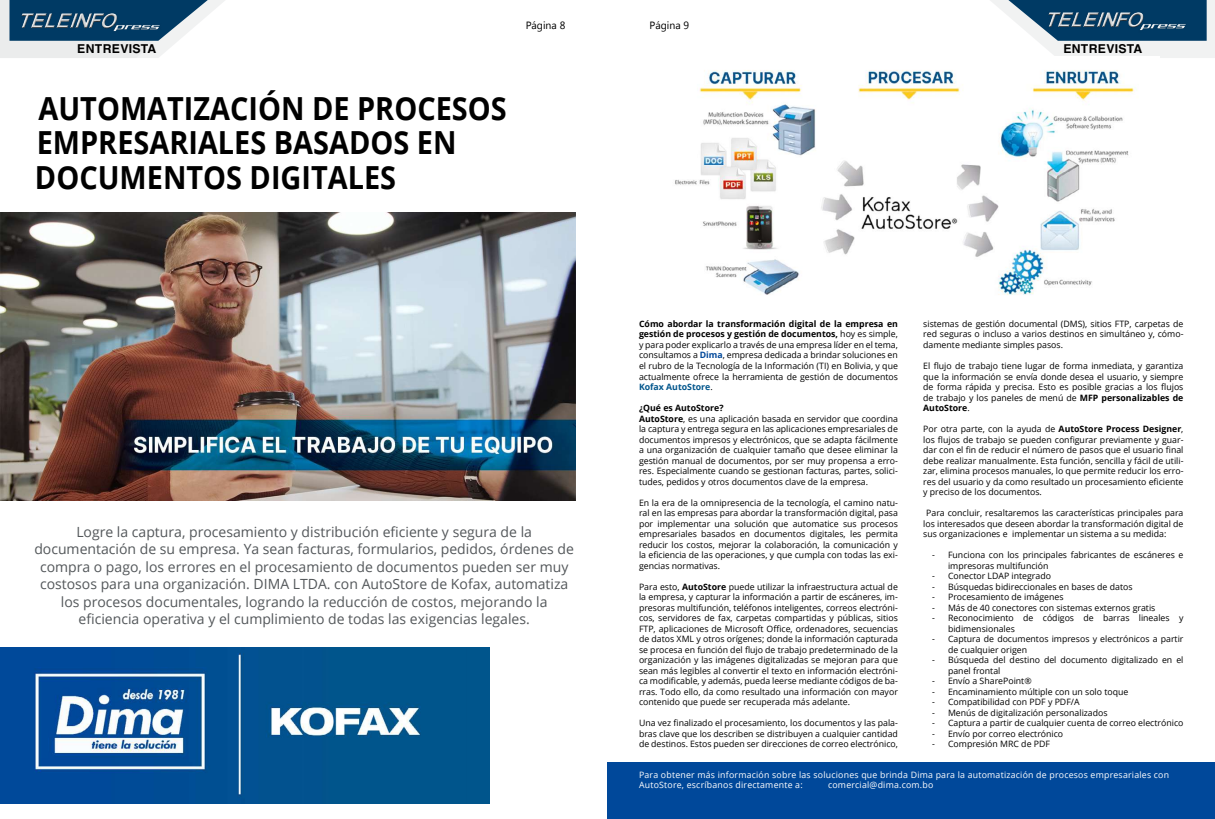
<style>
.page{position:relative;width:1215px;height:819px;background:#fff}
.page>*{position:absolute;margin:0;border:0;box-sizing:border-box;transform-origin:0 0}
.t1{font:700 31.76px/34.6px "Open Sans";color:#000;scale:.91 1}
.t2{font:14px/17.5px "Open Sans";color:#53575a;text-align:center}
.t3{font:700 12.25px "Helvetica LT Std";letter-spacing:.025em;color:#000}
.t4{font:10.5px "Myanmar Text";color:#000}
.t5{font:8.75px/10.5px "Open Sans";color:#000;text-align:justify}
.t6{font:8.75px/10.5px "Open Sans";letter-spacing:.025em;color:#fff}
.s1{font-weight:700}
.s2{font-weight:700;color:#00489a}
.s3{font-weight:700;color:#00558c}
</style>
<div class="page">
<svg style="left:990px;top:0;width:224px;height:58px"></svg>
<svg style="left:0;top:0;width:225px;height:58px"></svg>
<img style="left:14px;top:5px;width:153px;height:34px">
<img style="left:1040px;top:4px;width:153px;height:34px">
<div style="left:607px;top:762px;width:607px;height:56px;background:#00489a"></div>
<img style="left:0;top:212px;width:576px;height:288px">
<div style="left:0;top:646px;width:489px;height:157px;background:#00558c"></div>
<img style="left:0;top:646px;width:466px;height:157px">
<img style="left:675px;top:56px;width:484px;height:239px">
<p class="t4" style="left:525px;top:19px;width:41px">Página 8</p>
<p class="t4" style="left:649px;top:19px;width:41px">Página 9</p>
<h3 class="t3" style="left:77px;top:42px;width:81px">ENTREVISTA</h3>
<h3 class="t3" style="left:1063px;top:42px;width:81px">ENTREVISTA</h3>
<h1 class="t1" style="left:35px;top:90px;width:520px">AUTOMATIZACIÓN DE PROCESOS<br>EMPRESARIALES BASADOS EN<br>DOCUMENTOS DIGITALES</h1>
<p class="t2" style="left:34px;top:522px;width:541px">Logre la captura, procesamiento y distribución eficiente y segura de la documentación de su empresa. Ya sean facturas, formularios, pedidos, órdenes de compra o pago, los errores en el procesamiento de documentos pueden ser muy costosos para una organización. DIMA LTDA. con AutoStore de Kofax, automatiza los procesos documentales, logrando la reducción de costos, mejorando la eficiencia operativa y el cumplimiento de todas las exigencias legales.</p>
<p class="t5" style="left:639px;top:318px;width:260px"><span class="s1">Cómo abordar la transformación digital de la empresa en gestión de procesos y gestión de documentos,</span> hoy es simple, y para poder explicarlo a través de una empresa líder en el tema, consultamos a <span class="s2">Dima</span>, empresa dedicada a brindar soluciones en el rubro de la Tecnología de la Información (TI) en Bolivia, y que actualmente ofrece la herramienta de gestión de documentos <span class="s3">Kofax AutoStore</span>.</p>
<p class="t5" style="left:639px;top:402px;width:260px;text-align:left"><span class="s1">¿Qué es AutoStore?<br>AutoStore</span>, es una aplicación basada en servidor que coordina la captura y entrega segura en las aplicaciones empresariales de documentos impresos y electrónicos, que se adapta fácilmente a una organización de cualquier tamaño que desee eliminar la gestión manual de documentos, por ser muy propensa a erro&shy;res. Especialmente cuando se gestionan facturas, partes, solici&shy;tudes, pedidos y otros documentos clave de la empresa.</p>
<p class="t5" style="left:639px;top:496px;width:260px">En la era de la omnipresencia de la tecnología, el camino natu&shy;ral en las empresas para abordar la transformación digital, pasa por implementar una solución que automatice sus procesos empresariales basados en documentos digitales, les permita reducir los costos, mejorar la colaboración, la comunicación y la eficiencia de las operaciones, y que cumpla con todas las exi&shy;gencias normativas.</p>
<p class="t5" style="left:639px;top:580px;width:260px">Para esto, <span class="s1">AutoStore</span> puede utilizar la infraestructura actual de la empresa, y capturar la información a partir de escáneres, im&shy;presoras multifunción, teléfonos inteligentes, correos electróni&shy;cos, servidores de fax, carpetas compartidas y públicas, sitios FTP, aplicaciones de Microsoft Office, ordenadores, secuencias de datos XML y otros orígenes; donde la información capturada se procesa en función del flujo de trabajo predeterminado de la organización y las imágenes digitalizadas se mejoran para que sean más legibles al convertir el texto en información electróni&shy;ca modificable, y además, pueda leerse mediante códigos de ba&shy;rras. Todo ello, da como resultado una información con mayor contenido que puede ser recuperada más adelante.</p>
<p class="t5" style="left:639px;top:717px;width:260px">Una vez finalizado el procesamiento, los documentos y las pala&shy;bras clave que los describen se distribuyen a cualquier cantidad de destinos. Estos pueden ser direcciones de correo electrónico,</p>
<p class="t5" style="left:923px;top:318px;width:262px">sistemas de gestión documental (DMS), sitios FTP, carpetas de red seguras o incluso a varios destinos en simultáneo y, cómo&shy;damente mediante simples pasos.</p>
<p class="t5" style="left:923px;top:360px;width:262px">El flujo de trabajo tiene lugar de forma inmediata, y garantiza que la información se envía donde desea el usuario, y siempre de forma rápida y precisa. Esto es posible gracias a los flujos de trabajo y los paneles de menú de <span class="s1">MFP personalizables de AutoStore</span>.</p>
<p class="t5" style="left:923px;top:423px;width:262px">Por otra parte, con la ayuda de <span class="s1">AutoStore Process Designer</span>, los flujos de trabajo se pueden configurar previamente y guar&shy;dar con el fin de reducir el número de pasos que el usuario final debe realizar manualmente. Esta función, sencilla y fácil de utili&shy;zar, elimina procesos manuales, lo que permite reducir los erro&shy;res del usuario y da como resultado un procesamiento eficiente y preciso de los documentos.</p>
<p class="t5" style="left:923px;top:507px;width:262px;text-indent:3px">Para concluir, resaltaremos las características principales para los interesados que deseen abordar la transformación digital de sus organizaciones e implementar un sistema a su medida:</p>
<p class="t5" style="left:948px;top:549px;width:237px;text-indent:-16px">- Funciona con los principales fabricantes de escáneres e impresoras multifunción</p>
<p class="t5" style="left:932px;top:570px;width:120px">- Conector LDAP integrado</p>
<p class="t5" style="left:932px;top:580px;width:202px">- Búsquedas bidireccionales en bases de datos</p>
<p class="t5" style="left:932px;top:591px;width:133px">- Procesamiento de imágenes</p>
<p class="t5" style="left:932px;top:601px;width:224px">- Más de 40 conectores con sistemas externos gratis</p>
<p class="t5" style="left:948px;top:612px;width:237px;text-indent:-16px">- Reconocimiento de códigos de barras lineales y bidimensionales</p>
<p class="t5" style="left:948px;top:633px;width:237px;text-indent:-16px">- Captura de documentos impresos y electrónicos a partir de cualquier origen</p>
<p class="t5" style="left:948px;top:654px;width:237px;text-indent:-16px">- Búsqueda del destino del documento digitalizado en el panel frontal</p>
<p class="t5" style="left:932px;top:675px;width:101px">- Envío a SharePoint®</p>
<p class="t5" style="left:932px;top:685px;width:198px">- Encaminamiento múltiple con un solo toque</p>
<p class="t5" style="left:932px;top:696px;width:149px">- Compatibilidad con PDF y PDF/A</p>
<p class="t5" style="left:932px;top:706px;width:177px">- Menús de digitalización personalizados</p>
<p class="t5" style="left:932px;top:717px;width:253px">- Captura a partir de cualquier cuenta de correo electrónico</p>
<p class="t5" style="left:932px;top:727px;width:132px">- Envío por correo electrónico</p>
<p class="t5" style="left:932px;top:738px;width:119px">- Compresión MRC de PDF</p>
<p class="t6" style="left:639px;top:768px;width:531px">Para obtener más información sobre las soluciones que brinda Dima para la automatización de procesos empresariales con<br>AutoStore, escríbanos directamente a:</p>
<p class="t6" style="left:828px;top:779px;width:107px">comercial@dima.com.bo</p>
</div>
